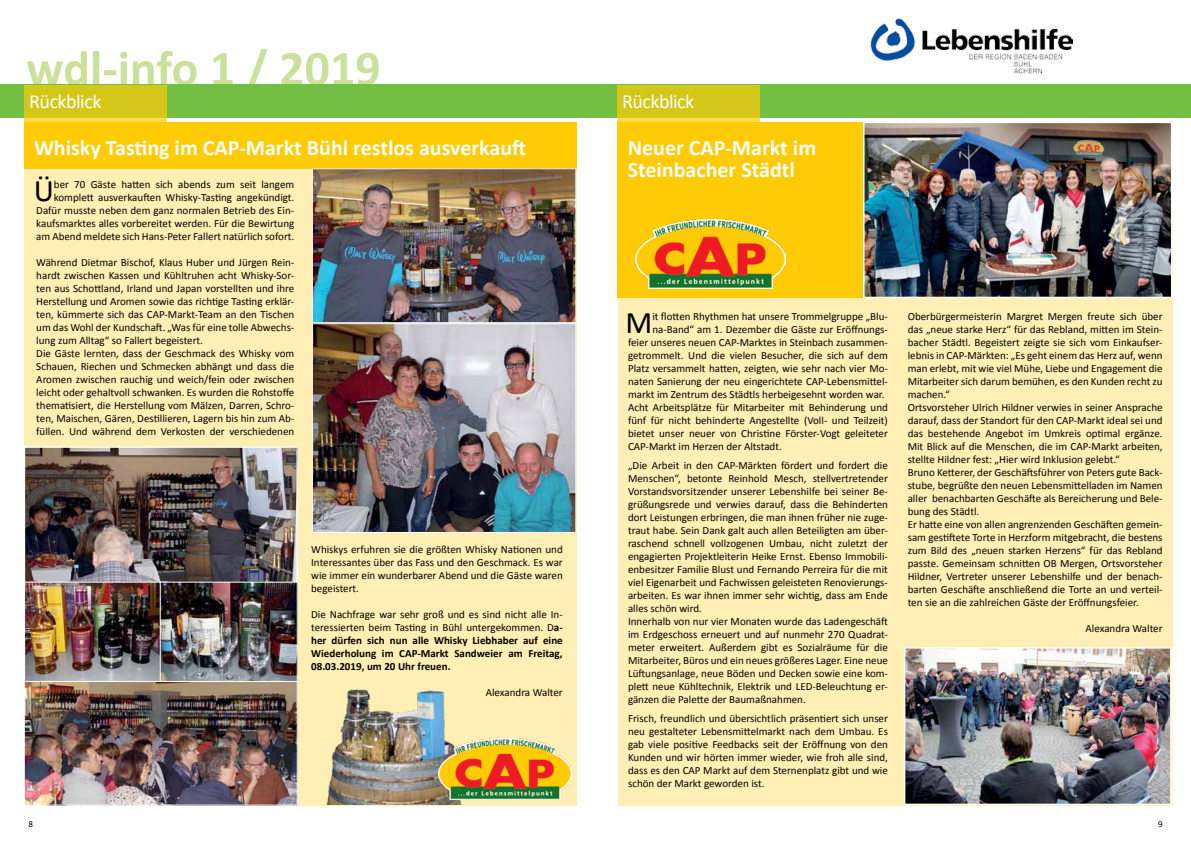
<style>
.page{position:relative;width:1191px;height:842px;background:#fff}
.page>*{position:absolute;margin:0;border:0;box-sizing:border-box;transform-origin:0 0}
.t1{font:700 50px "Calibri";color:#c1dc89}
.t2{font:31.5px "Calibri";color:#000}
.t3{font:700 22px/22px "Calibri";color:#fff}
.t4{font:20px "Calibri";letter-spacing:-.025em;color:#fff}
.t5{font:11px/13px "Calibri";color:#000}
.t6{font:700 11px/13px "Calibri";color:#000;text-align:justify}
.t7{font:9px "Calibri";color:#000}
.s1{font-weight:400}
</style>
<div class="page">
<img style="left:870px;top:18px;width:202px;height:55px">
<div style="left:595px;top:85px;width:596px;height:33px;background:#72bf44"></div>
<div style="left:0;top:85px;width:595px;height:33px;background:#72bf44"></div>
<div style="left:24px;top:122px;width:552px;height:47px;background:#ffcb05"></div>
<div style="left:24px;top:169px;width:552px;height:637px;background:#ffefb4"></div>
<svg style="left:24px;top:85px;width:143px;height:37px;background:#d8c91e"></svg>
<img style="left:314px;top:170px;width:260px;height:361px">
<div style="left:312px;top:168px;width:264px;height:155px;border:1px solid #fff"></div>
<div style="left:312px;top:323px;width:264px;height:210px;border:1px solid #fff"></div>
<img style="left:26px;top:448px;width:270px;height:134px">
<div style="left:24px;top:446px;width:274px;height:139px;border:1px solid #fff"></div>
<img style="left:26px;top:682px;width:173px;height:122px">
<img style="left:26px;top:584px;width:134px;height:96px">
<div style="left:24px;top:582px;width:144px;height:100px;border:1px solid #fff"></div>
<img style="left:162px;top:584px;width:134px;height:96px">
<div style="left:160px;top:582px;width:138px;height:100px;border:1px solid #fff"></div>
<div style="left:618px;top:212px;width:554px;height:594px;background:#ffefb4"></div>
<div style="left:617px;top:123px;width:554px;height:175px;background:#ffcb05"></div>
<svg style="left:617px;top:85px;width:143px;height:38px;background:#d9c91d"></svg>
<img style="left:865px;top:124px;width:305px;height:172px">
<div style="left:863px;top:122px;width:309px;height:176px;border:1px solid #fff"></div>
<img style="left:906px;top:649px;width:263px;height:154px">
<div style="left:904px;top:647px;width:268px;height:158px;border:1px solid #fff"></div>
<img style="left:635px;top:219px;width:150px;height:69px">
<img style="left:199px;top:677px;width:287px;height:128px">
<img style="left:438px;top:738px;width:133px;height:61px">
<h1 class="t1" style="left:26px;top:36px;width:356px">wdl-info 1 / 2019</h1>
<h3 class="t4" style="left:29px;top:88px;width:74px">Rückblick</h3>
<h3 class="t3" style="left:34px;top:136px;width:494px">Whisky Tasting im CAP-Markt Bühl restlos ausverkauft</h3>
<h2 class="t2" style="left:34px;top:170px;width:22px">Ü</h2>
<p class="t5" style="left:36px;top:178px;width:259px;text-align:right">ber 70 Gäste hatten sich abends zum seit langem komplett ausverkauften Whisky-Tasting angekündigt.<br>Dafür musste neben dem ganz normalen Betrieb des Ein&shy;kaufsmarktes alles vorbereitet werden. Für die Bewirtung am Abend meldete sich Hans-Peter Fallert natürlich sofort.</p>
<p class="t5" style="left:36px;top:256px;width:259px">Während Dietmar Bischof, Klaus Huber und Jürgen Rein&shy;hardt zwischen Kassen und Kühltruhen acht Whisky-Sor&shy;ten aus Schottland, Irland und Japan vorstellten und ihre Herstellung und Aromen sowie das richtige Tasting erklär&shy;ten, kümmerte sich das CAP-Markt-Team an den Tischen um das Wohl der Kundschaft. „Was für eine tolle Abwechs&shy;lung zum Alltag“ so Fallert begeistert.<br>Die Gäste lernten, dass der Geschmack des Whisky vom Schauen, Riechen und Schmecken abhängt und dass die Aromen zwischen rauchig und weich/fein oder zwischen leicht oder gehaltvoll schwanken. Es wurden die Rohstoffe thematisiert, die Herstellung vom Mälzen, Darren, Schro&shy;ten, Maischen, Gären, Destillieren, Lagern bis hin zum Ab&shy;füllen. Und während dem Verkosten der verschiedenen</p>
<p class="t5" style="left:311px;top:543px;width:253px;text-align:justify">Whiskys erfuhren sie die größten Whisky Nationen und Interessantes über das Fass und den Geschmack. Es war wie immer ein wunderbarer Abend und die Gäste waren begeistert.</p>
<p class="t6" style="left:311px;top:608px;width:253px"><span class="s1">Die Nachfrage war sehr groß und es sind nicht alle In&shy;teressierten beim Tasting in Bühl untergekommen. D</span>a&shy;her dürfen sich nun alle Whisky Liebhaber auf eine Wiederholung im CAP-Markt Sandweier am Freitag, 08.03.2019, um 20 Uhr freuen.</p>
<p class="t5" style="left:486px;top:686px;width:79px">Alexandra Walter</p>
<h3 class="t4" style="left:622px;top:89px;width:74px">Rückblick</h3>
<h3 class="t3" style="left:627px;top:137px;width:190px">Neuer CAP-Markt im<br>Steinbacher Städtl</h3>
<h2 class="t2" style="left:625px;top:302px;width:28px">M</h2>
<p class="t5" style="left:652px;top:310px;width:237px">it flotten Rhythmen hat unsere Trommelgruppe „Blu-</p>
<p class="t5" style="left:652px;top:323px;width:237px">na-Band“ am 1. Dezember die Gäste zur Eröffnungs-</p>
<p class="t5" style="left:628px;top:336px;width:261px">feier unseres neuen CAP-Marktes in Steinbach zusammen-</p>
<p class="t5" style="left:628px;top:349px;width:261px">getrommelt. Und die vielen Besucher, die sich auf dem</p>
<p class="t5" style="left:628px;top:362px;width:261px">Platz versammelt hatten, zeigten, wie sehr nach vier Mo-</p>
<p class="t5" style="left:628px;top:375px;width:261px">naten Sanierung der neu eingerichtete CAP-Lebensmittel-</p>
<p class="t5" style="left:628px;top:388px;width:258px">markt im Zentrum des Städtls herbeigesehnt worden war.</p>
<p class="t5" style="left:628px;top:401px;width:261px">Acht Arbeitsplätze für Mitarbeiter mit Behinderung und</p>
<p class="t5" style="left:628px;top:414px;width:261px">fünf für nicht behinderte Angestellte (Voll- und Teilzeit)</p>
<p class="t5" style="left:628px;top:427px;width:261px">bietet unser neuer von Christine Förster-Vogt geleiteter</p>
<p class="t5" style="left:628px;top:440px;width:155px">CAP-Markt im Herzen der Altstadt.</p>
<p class="t5" style="left:628px;top:459px;width:261px">„Die Arbeit in den CAP-Märkten fördert und fordert die Menschen“, betonte Reinhold Mesch, stellvertretender Vorstandsvorsitzender unserer Lebenshilfe bei seiner Be&shy;grüßungsrede und verwies darauf, dass die Behinderten dort Leistungen erbringen, die man ihnen früher nie zuge&shy;traut habe. Sein Dank galt auch allen Beteiligten am über&shy;raschend schnell vollzogenen Umbau, nicht zuletzt der engagierten Projektleiterin Heike Ernst. Ebenso Immobili&shy;enbesitzer Familie Blust und Fernando Perreira für die mit viel Eigenarbeit und Fachwissen geleisteten Renovierungs&shy;arbeiten. Es war ihnen immer sehr wichtig, dass am Ende alles schön wird.<br>Innerhalb von nur vier Monaten wurde das Ladengeschäft im Erdgeschoss erneuert und auf nunmehr 270 Quadrat&shy;meter erweitert. Außerdem gibt es Sozialräume für die Mitarbeiter, Büros und ein neues größeres Lager. Eine neue Lüftungsanlage, neue Böden und Decken sowie eine kom&shy;plett neue Kühltechnik, Elektrik und LED-Beleuchtung er&shy;gänzen die Palette der Baumaßnahmen.</p>
<p class="t5" style="left:628px;top:712px;width:261px;text-align:justify">Frisch, freundlich und übersichtlich präsentiert sich unser neu gestalteter Lebensmittelmarkt nach dem Umbau. Es gab viele positive Feedbacks seit der Eröffnung von den Kunden und wir hörten immer wieder, wie froh alle sind, dass es den CAP Markt auf dem Sternenplatz gibt und wie schön der Markt geworden ist.</p>
<p class="t5" style="left:907px;top:310px;width:256px">Oberbürgermeisterin Margret Mergen freute sich über das „neue starke Herz“ für das Rebland, mitten im Stein&shy;bacher Städtl. Begeistert zeigte sie sich vom Einkaufser&shy;lebnis in CAP-Märkten: „Es geht einem das Herz auf, wenn man erlebt, mit wie viel Mühe, Liebe und Engagement die Mitarbeiter sich darum bemühen, es den Kunden recht zu machen.“<br>Ortsvorsteher Ulrich Hildner verwies in seiner Ansprache darauf, dass der Standort für den CAP-Markt ideal sei und das bestehende Angebot im Umkreis optimal ergänze.<br>Mit Blick auf die Menschen, die im CAP-Markt arbeiten, stellte Hildner fest: „Hier wird Inklusion gelebt.“<br>Bruno Ketterer, der Geschäftsführer von Peters gute Back&shy;stube, begrüßte den neuen Lebensmittelladen im Namen aller benachbarten Geschäfte als Bereicherung und Bele&shy;bung des Städtl.<br>Er hatte eine von allen angrenzenden Geschäften gemein&shy;sam gestiftete Torte in Herzform mitgebracht, die bestens zum Bild des „neuen starken Herzens“ für das Rebland passte. Gemeinsam schnitten OB Mergen, Ortsvorsteher Hildner, Vertreter unserer Lebenshilfe und der benach&shy;barten Geschäfte anschließend die Torte an und verteil&shy;ten sie an die zahlreichen Gäste der Eröffnungsfeier.</p>
<p class="t5" style="left:1085px;top:622px;width:79px">Alexandra Walter</p>
<p class="t7" style="left:28px;top:818px;width:6px">8</p>
<p class="t7" style="left:1158px;top:818px;width:6px">9</p>
</div>
